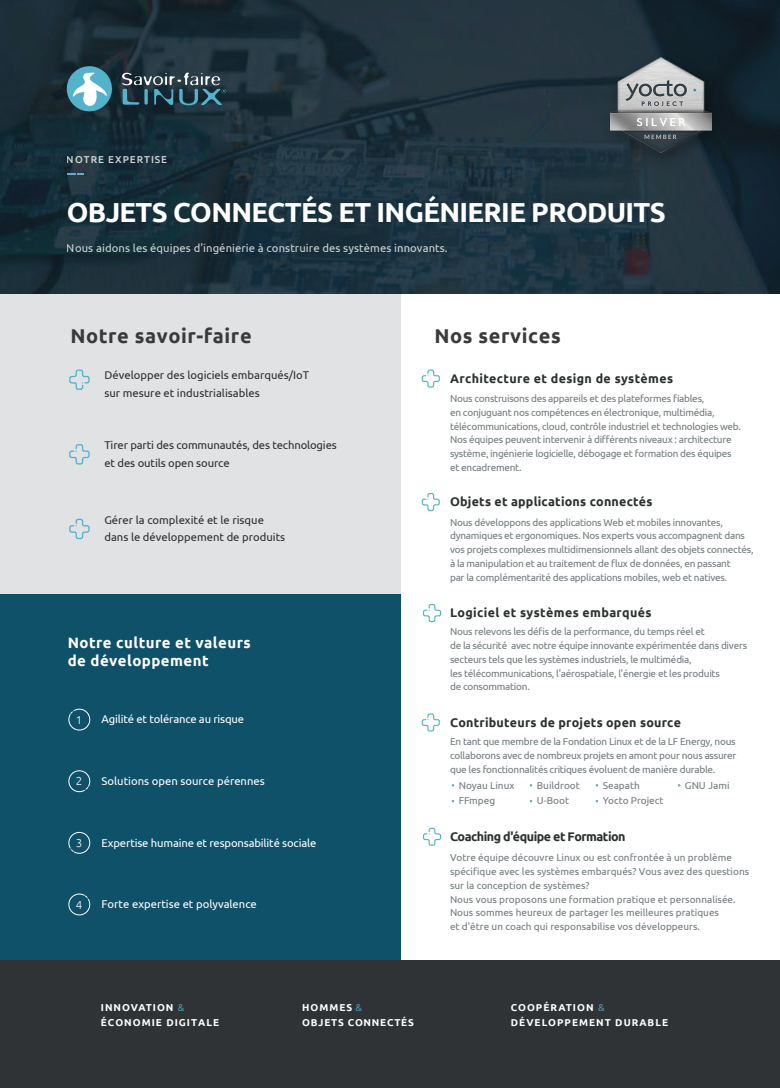
<style>
.page{position:relative;width:780px;height:1088px;background:#fff}
.page>*{position:absolute;margin:0;border:0;box-sizing:border-box;transform-origin:0 0}
.t1{font:700 27.5px "Ubuntu";letter-spacing:-.025em;color:#fff}
.t2{font:700 20px "Ubuntu";letter-spacing:.03em;color:#393a3a}
.t3{font:700 15px/18px "Ubuntu";letter-spacing:.03em;color:#fff}
.t4{font:700 12.5px "Ubuntu";letter-spacing:.015em;color:#2b2f30}
.t5{font:700 12.5px "Ubuntu";letter-spacing:-.04em;color:#2b2f30}
.t6{font:300 11.5px "Ubuntu";color:#fff}
.t7{font:11.25px "Ubuntu";color:#fff}
.t8{font:11.25px/17.5px "Ubuntu";color:#2b2f30}
.t9{font:10px/13.8px "Ubuntu";letter-spacing:-.025em;color:#727a7d}
.t10{font:10px/13.8px "Ubuntu";color:#727a7d}
.t11{font:700 10px/15px "Ubuntu";letter-spacing:.1em;color:#fff}
.t12{font:700 10px/15px "Ubuntu";letter-spacing:.075em;color:#fff}
.t13{font:500 10px "Ubuntu";letter-spacing:.1em;color:#fff}
.s1{font-weight:300;color:#54b2cb}
</style>
<div class="page">
<div style="left:0;top:281px;width:400px;height:333px;background:#e1e2e4"></div>
<img style="left:0;top:0;width:780px;height:294px">
<div style="left:0;top:594px;width:400px;height:370px;background:#10516a"></div>
<svg style="left:68px;top:708px;width:22px;height:23px"></svg>
<svg style="left:68px;top:770px;width:22px;height:22px"></svg>
<svg style="left:68px;top:832px;width:22px;height:22px"></svg>
<svg style="left:68px;top:893px;width:22px;height:22px"></svg>
<svg style="left:69px;top:369px;width:21px;height:21px"></svg>
<svg style="left:69px;top:444px;width:21px;height:20px"></svg>
<svg style="left:69px;top:519px;width:21px;height:20px"></svg>
<svg style="left:122px;top:73px;width:104px;height:32px;background:#3b5763"></svg>
<svg style="left:66px;top:65px;width:47px;height:47px"></svg>
<svg style="left:67px;top:173px;width:16px;height:2px"></svg>
<svg style="left:423px;top:604px;width:18px;height:18px"></svg>
<svg style="left:423px;top:828px;width:18px;height:18px"></svg>
<svg style="left:421px;top:493px;width:19px;height:18px"></svg>
<svg style="left:421px;top:369px;width:19px;height:19px"></svg>
<svg style="left:421px;top:713px;width:19px;height:18px"></svg>
<div style="left:0;top:960px;width:780px;height:128px;background:#2f3336"></div>
<img style="left:594px;top:42px;width:139px;height:136px">
<img style="left:611px;top:57px;width:100px;height:98px">
<p class="t13" style="left:67px;top:153px;width:102px">NOTRE EXPERTISE</p>
<h1 class="t1" style="left:67px;top:195px;width:600px">OBJETS CONNECTÉS ET INGÉNIERIE PRODUITS</h1>
<p class="t7" style="left:67px;top:241px;width:382px">Nous aidons les équipes d'ingénierie à construire des systèmes innovants.</p>
<h2 class="t2" style="left:70px;top:324px;width:183px">Notre savoir-faire</h2>
<p class="t8" style="left:104px;top:366px;width:206px">Développer des logiciels embarqués/IoT sur mesure et industrialisables</p>
<p class="t8" style="left:104px;top:436px;width:234px">Tirer parti des communautés, des technologies et des outils open source</p>
<p class="t8" style="left:104px;top:511px;width:182px">Gérer la complexité et le risque dans le développement de produits</p>
<h3 class="t3" style="left:68px;top:633px;width:184px">Notre culture et valeurs de développement</h3>
<p class="t6" style="left:76px;top:713px;width:8px">1</p>
<p class="t7" style="left:102px;top:712px;width:144px">Agilité et tolérance au risque</p>
<p class="t6" style="left:76px;top:774px;width:8px">2</p>
<p class="t7" style="left:102px;top:774px;width:165px">Solutions open source pérennes</p>
<p class="t6" style="left:76px;top:836px;width:8px">3</p>
<p class="t7" style="left:102px;top:836px;width:216px">Expertise humaine et responsabilité sociale</p>
<p class="t6" style="left:76px;top:897px;width:8px">4</p>
<p class="t7" style="left:102px;top:897px;width:157px">Forte expertise et polyvalence</p>
<h2 class="t2" style="left:434px;top:324px;width:128px">Nos services</h2>
<p class="t4" style="left:450px;top:371px;width:225px">Architecture et design de systèmes</p>
<p class="t9" style="left:450px;top:391px;width:292px">Nous construisons des appareils et des plateformes fiables,<br>en conjuguant nos compétences en électronique, multimédia, télécommunications, cloud, contrôle industriel et technologies web.<br>Nos équipes peuvent intervenir à différents niveaux : architecture système, ingénierie logicielle, débogage et formation des équipes et encadrement.</p>
<p class="t4" style="left:450px;top:494px;width:204px">Objets et applications connectés</p>
<p class="t9" style="left:450px;top:515px;width:305px">Nous développons des applications Web et mobiles innovantes, dynamiques et ergonomiques. Nos experts vous accompagnent dans vos projets complexes multidimensionnels allant des objets connectés, à la manipulation et au traitement de flux de données, en passant<br>par la complémentarité des applications mobiles, web et natives.</p>
<p class="t4" style="left:450px;top:605px;width:203px">Logiciel et systèmes embarqués</p>
<p class="t9" style="left:450px;top:624px;width:298px">Nous relevons les défis de la performance, du temps réel et<br>de la sécurité avec notre équipe innovante expérimentée dans divers secteurs tels que les systèmes industriels, le multimédia,<br>les télécommunications, l'aérospatiale, l'énergie et les produits<br>de consommation.</p>
<p class="t4" style="left:450px;top:715px;width:232px">Contributeurs de projets open source</p>
<p class="t9" style="left:450px;top:734px;width:288px;text-align:justify">En tant que membre de la Fondation Linux et de la LF Energy, nous collaborons avec de nombreux projets en amont pour nous assurer que les fonctionnalités critiques évoluent de manière durable.</p>
<p class="t10" style="left:459px;top:777px;width:57px;line-height:15px">Noyau Linux<br>FFmpeg</p>
<p class="t10" style="left:537px;top:777px;width:44px;line-height:15px">Buildroot<br>U-Boot</p>
<p class="t10" style="left:602px;top:777px;width:62px;line-height:15px">Seapath<br>Yocto Project</p>
<p class="t9" style="left:685px;top:778px;width:46px">GNU Jami</p>
<p class="t5" style="left:450px;top:829px;width:177px">Coaching d'équipe et Formation</p>
<p class="t10" style="left:450px;top:851px;width:301px">Votre équipe découvre Linux ou est confrontée à un problème spécifique avec les systèmes embarqués? Vous avez des questions sur la conception de systèmes?<br>Nous vous proposons une formation pratique et personnalisée.<br>Nous sommes heureux de partager les meilleures pratiques<br>et d'être un coach qui responsabilise vos développeurs.</p>
<p class="t11" style="left:101px;top:999px;width:120px">INNOVATION <span class="s1">&amp;<br></span>ÉCONOMIE DIGITALE</p>
<p class="t12" style="left:302px;top:999px;width:113px">HOMMES <span class="s1">&amp;<br></span>OBJETS CONNECTÉS</p>
<p class="t11" style="left:511px;top:1000px;width:159px">COOPÉRATION <span class="s1">&amp;<br></span>DÉVELOPPEMENT DURABLE</p>
</div>
